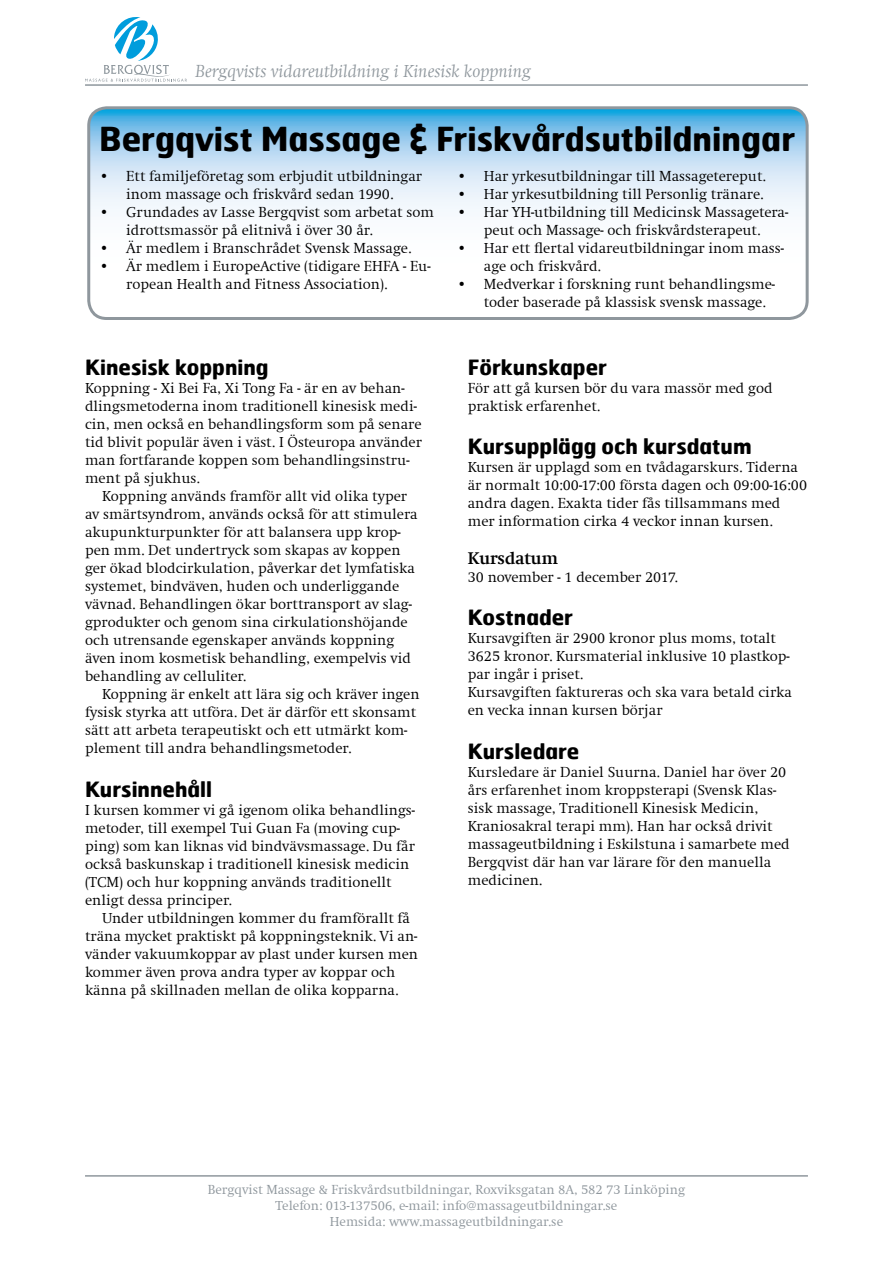
<style>
.page{position:relative;width:893px;height:1263px;background:#fff}
.page>*{position:absolute;margin:0;border:0;box-sizing:border-box;transform-origin:0 0}
.t1{font:700 33px "Hermes";color:#000}
.t2{font:700 21px "Hermes";color:#000}
.t3{font:italic 300 18px "Swift";color:#8f979d}
.t4{font:700 16.5px "Swift";color:#000}
.t5{font:300 15px/18px "Swift";color:#000}
.t6{font:300 13.5px/16.2px "Swift";color:#8f979d;text-align:center}
</style>
<div class="page">
<hr style="left:85px;top:1175px;width:723px;height:1px;background:#8f979d">
<hr style="left:85px;top:84px;width:723px;height:2px;background:#8f979d">
<svg style="left:85px;top:17px;width:102px;height:65px"></svg>
<svg style="left:91px;top:110px;width:714px;height:206px"></svg>
<div style="left:87px;top:106px;width:722px;height:214px;border:3px solid #8f979d;border-radius:18px"></div>
<p class="t3" style="left:196px;top:62px;width:337px">Bergqvists vidareutbildning i Kinesisk koppning</p>
<h1 class="t1" style="left:99px;top:117px;width:697px">Bergqvist Massage &amp; Friskvårdsutbildningar</h1>
<p class="t5" style="left:99px;top:167px;width:324px;text-align:center">• Ett familjeföretag som erbjudit utbildningar inom massage och friskvård sedan 1990.</p>
<p class="t5" style="left:126px;top:203px;width:309px;text-indent:-27px">• Grundades av Lasse Bergqvist som arbetat som idrottsmassör på elitnivå i över 30 år.</p>
<p class="t5" style="left:99px;top:239px;width:314px">• Är medlem i Branschrådet Svensk Massage.</p>
<p class="t5" style="left:126px;top:257px;width:306px;text-indent:-27px">• Är medlem i EuropeActive (tidigare EHFA - Eu&shy;ropean Health and Fitness Association).</p>
<p class="t5" style="left:457px;top:167px;width:310px">• Har yrkesutbildningar till Massagetereput.</p>
<p class="t5" style="left:457px;top:185px;width:308px">• Har yrkesutbildning till Personlig tränare.</p>
<p class="t5" style="left:457px;top:203px;width:333px;text-align:center">• Har YH-utbildning till Medicinsk Massagetera&shy;peut och Massage- och friskvårdsterapeut.</p>
<p class="t5" style="left:484px;top:239px;width:302px;text-indent:-27px">• Har ett flertal vidareutbildningar inom mass&shy;age och friskvård.</p>
<p class="t5" style="left:484px;top:275px;width:293px;text-indent:-27px">• Medverkar i forskning runt behandlingsme&shy;toder baserade på klassisk svensk massage.</p>
<h2 class="t2" style="left:85px;top:354px;width:185px">Kinesisk koppning</h2>
<p class="t5" style="left:85px;top:380px;width:338px">Koppning - Xi Bei Fa, Xi Tong Fa - är en av behan&shy;dlingsmetoderna inom traditionell kinesisk medi&shy;cin, men också en behandlingsform som på senare tid blivit populär även i väst. I Östeuropa använder man fortfarande koppen som behandlingsinstru&shy;ment på sjukhus.</p>
<p class="t5" style="left:85px;top:488px;width:334px;text-indent:17px">Koppning används framför allt vid olika typer av smärtsyndrom, används också för att stimulera akupunkturpunkter för att balansera upp krop&shy;pen mm. Det undertryck som skapas av koppen ger ökad blodcirkulation, påverkar det lymfatiska systemet, bindväven, huden och underliggande vävnad. Behandlingen ökar borttransport av slag&shy;gprodukter och genom sina cirkulationshöjande och utrensande egenskaper används koppning även inom kosmetisk behandling, exempelvis vid behandling av celluliter.</p>
<p class="t5" style="left:85px;top:686px;width:336px;text-indent:17px">Koppning är enkelt att lära sig och kräver ingen fysisk styrka att utföra. Det är därför ett skonsamt sätt att arbeta terapeutiskt och ett utmärkt kom&shy;plement till andra behandlingsmetoder.</p>
<h2 class="t2" style="left:85px;top:775px;width:129px">Kursinnehåll</h2>
<p class="t5" style="left:85px;top:801px;width:331px">I kursen kommer vi gå igenom olika behandlings&shy;metoder, till exempel Tui Guan Fa (moving cup&shy;ping) som kan liknas vid bindvävsmassage. Du får också baskunskap i traditionell kinesisk medicin (TCM) och hur koppning används traditionellt enligt dessa principer.</p>
<p class="t5" style="left:85px;top:909px;width:334px;text-indent:17px">Under utbildningen kommer du framförallt få träna mycket praktiskt på koppningsteknik. Vi an&shy;vänder vakuumkoppar av plast under kursen men kommer även prova andra typer av koppar och känna på skillnaden mellan de olika kopparna.</p>
<h2 class="t2" style="left:468px;top:354px;width:141px">Förkunskaper</h2>
<p class="t5" style="left:468px;top:380px;width:307px">För att gå kursen bör du vara massör med god praktisk erfarenhet.</p>
<h2 class="t2" style="left:468px;top:433px;width:285px">Kursupplägg och kursdatum</h2>
<p class="t5" style="left:468px;top:459px;width:341px">Kursen är upplagd som en tvådagarskurs. Tiderna är normalt 10:00-17:00 första dagen och 09:00-16:00 andra dagen. Exakta tider fås tillsammans med mer information cirka 4 veckor innan kursen.</p>
<p class="t4" style="left:468px;top:549px;width:92px">Kursdatum</p>
<p class="t5" style="left:468px;top:569px;width:212px">30 november - 1 december 2017.</p>
<h2 class="t2" style="left:468px;top:604px;width:107px">Kostnader</h2>
<p class="t5" style="left:468px;top:630px;width:326px">Kursavgiften är 2900 kronor plus moms, totalt 3625 kronor. Kursmaterial inklusive 10 plastkop&shy;par ingår i priset.<br>Kursavgiften faktureras och ska vara betald cirka en vecka innan kursen börjar</p>
<h2 class="t2" style="left:468px;top:737px;width:113px">Kursledare</h2>
<p class="t5" style="left:468px;top:763px;width:324px">Kursledare är Daniel Suurna. Daniel har över 20 års erfarenhet inom kroppsterapi (Svensk Klas&shy;sisk massage, Traditionell Kinesisk Medicin, Kraniosakral terapi mm). Han har också drivit massageutbildning i Eskilstuna i samarbete med Bergqvist där han var lärare för den manuella medicinen.</p>
<p class="t6" style="left:208px;top:1181px;width:479px">Bergqvist Massage &amp; Friskvårdsutbildningar, Roxviksgatan 8A, 582 73 Linköping<br>Telefon: 013-137506, e-mail: info@massageutbildningar.se<br>Hemsida: www.massageutbildningar.se</p>
</div>
